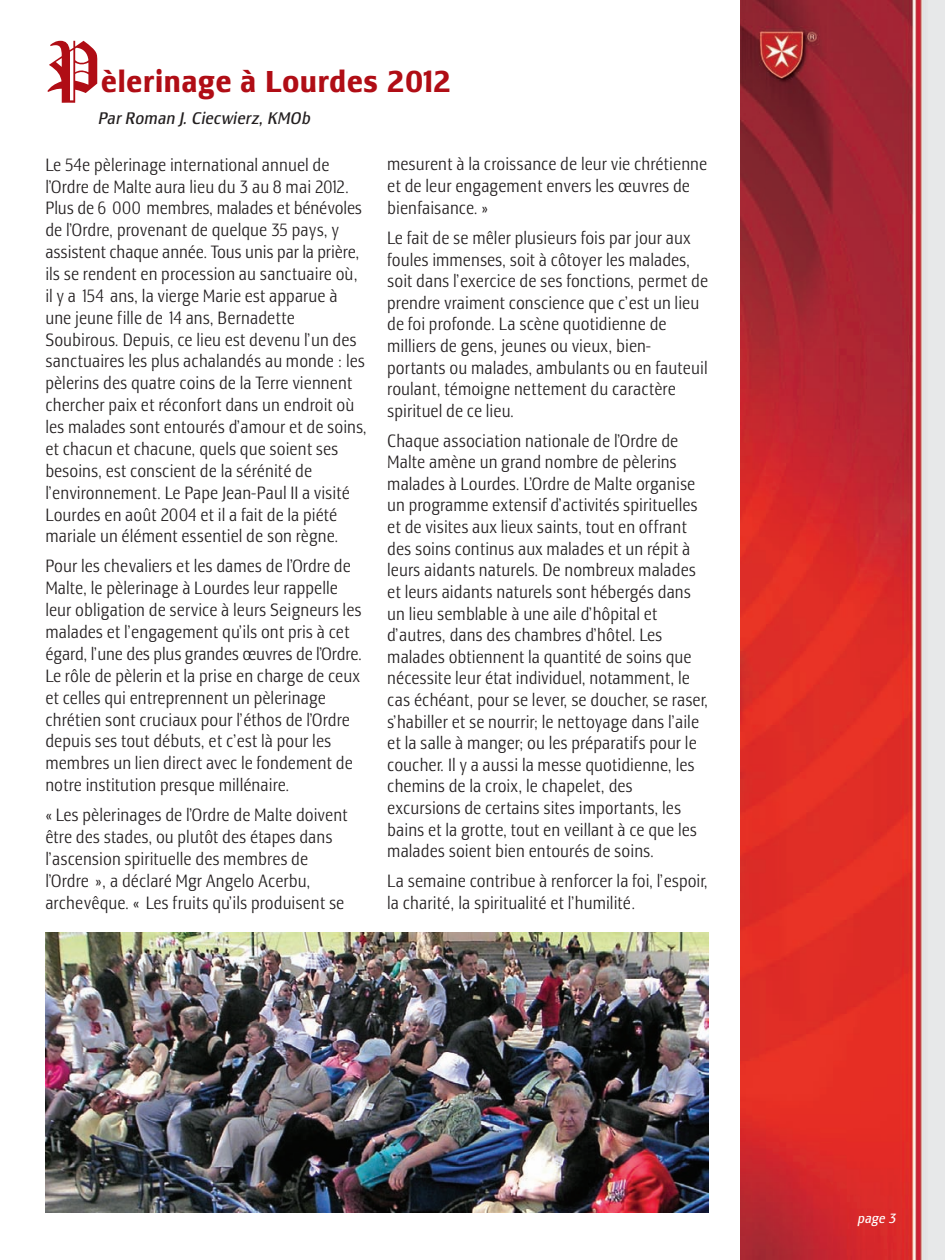
<style>
.page{position:relative;width:945px;height:1260px;background:#fff}
.page>*{position:absolute;margin:0;border:0;box-sizing:border-box;transform-origin:0 0}
.t1{font:78.75px "Manuscript";color:#b00d15}
.t2{font:700 condensed 31.5px "Lesmore";color:#b00d15}
.t3{font:300 condensed 17.85px/21.9px "Lesmore";color:#231f20}
.t4{font:italic condensed 17.5px "Lesmore";color:#231f20}
.t5{font:italic condensed 14px "Lesmore";color:#fff}
</style>
<div class="page">
<img style="left:740px;top:0;width:205px;height:1260px">
<img style="left:45px;top:933px;width:664px;height:280px">
<h1 class="t1" style="left:47px;top:44px;width:55px">P</h1>
<h2 class="t2" style="left:101px;top:69px;width:352px">èlerinage à Lourdes 2012</h2>
<p class="t4" style="left:99px;top:111px;width:214px">Par Roman J. Ciecwierz, KMOb</p>
<p class="t3" style="left:45px;top:155px;width:323px">Le 54e pèlerinage international annuel de l’Ordre de Malte aura lieu du 3 au 8 mai 2012.<br>Plus de 6 000 membres, malades et bénévoles de l’Ordre, provenant de quelque 35 pays, y assistent chaque année. Tous unis par la prière, ils se rendent en procession au sanctuaire où, il y a 154 ans, la vierge Marie est apparue à une jeune fille de 14 ans, Bernadette Soubirous. Depuis, ce lieu est devenu l’un des sanctuaires les plus achalandés au monde : les pèlerins des quatre coins de la Terre viennent chercher paix et réconfort dans un endroit où les malades sont entourés d’amour et de soins, et chacun et chacune, quels que soient ses besoins, est conscient de la sérénité de l’environnement. Le Pape Jean-Paul II a visité Lourdes en août 2004 et il a fait de la piété mariale un élément essentiel de son règne.</p>
<p class="t3" style="left:45px;top:557px;width:318px">Pour les chevaliers et les dames de l’Ordre de Malte, le pèlerinage à Lourdes leur rappelle leur obligation de service à leurs Seigneurs les malades et l’engagement qu’ils ont pris à cet égard, l’une des plus grandes œuvres de l’Ordre.<br>Le rôle de pèlerin et la prise en charge de ceux et celles qui entreprennent un pèlerinage chrétien sont cruciaux pour l’éthos de l’Ordre depuis ses tout débuts, et c’est là pour les membres un lien direct avec le fondement de notre institution presque millénaire.</p>
<p class="t3" style="left:45px;top:806px;width:304px">« Les pèlerinages de l’Ordre de Malte doivent être des stades, ou plutôt des étapes dans l’ascension spirituelle des membres de l’Ordre », a déclaré Mgr Angelo Acerbu, archevêque. « Les fruits qu’ils produisent se</p>
<p class="t3" style="left:387px;top:155px;width:322px">mesurent à la croissance de leur vie chrétienne et de leur engagement envers les œuvres de bienfaisance. »</p>
<p class="t3" style="left:387px;top:229px;width:323px">Le fait de se mêler plusieurs fois par jour aux foules immenses, soit à côtoyer les malades, soit dans l’exercice de ses fonctions, permet de prendre vraiment conscience que c’est un lieu de foi profonde. La scène quotidienne de milliers de gens, jeunes ou vieux, bien&shy;portants ou malades, ambulants ou en fauteuil roulant, témoigne nettement du caractère spirituel de ce lieu.</p>
<p class="t3" style="left:387px;top:431px;width:323px">Chaque association nationale de l’Ordre de Malte amène un grand nombre de pèlerins malades à Lourdes. L’Ordre de Malte organise un programme extensif d’activités spirituelles et de visites aux lieux saints, tout en offrant des soins continus aux malades et un répit à leurs aidants naturels. De nombreux malades et leurs aidants naturels sont hébergés dans un lieu semblable à une aile d’hôpital et d’autres, dans des chambres d’hôtel. Les malades obtiennent la quantité de soins que nécessite leur état individuel, notamment, le cas échéant, pour se lever, se doucher, se raser, s’habiller et se nourrir; le nettoyage dans l’aile et la salle à manger; ou les préparatifs pour le coucher. Il y a aussi la messe quotidienne, les chemins de la croix, le chapelet, des excursions de certains sites importants, les bains et la grotte, tout en veillant à ce que les malades soient bien entourés de soins.</p>
<p class="t3" style="left:387px;top:872px;width:322px">La semaine contribue à renforcer la foi, l’espoir, la charité, la spiritualité et l’humilité.</p>
<p class="t5" style="left:858px;top:1213px;width:40px">page 3</p>
</div>
